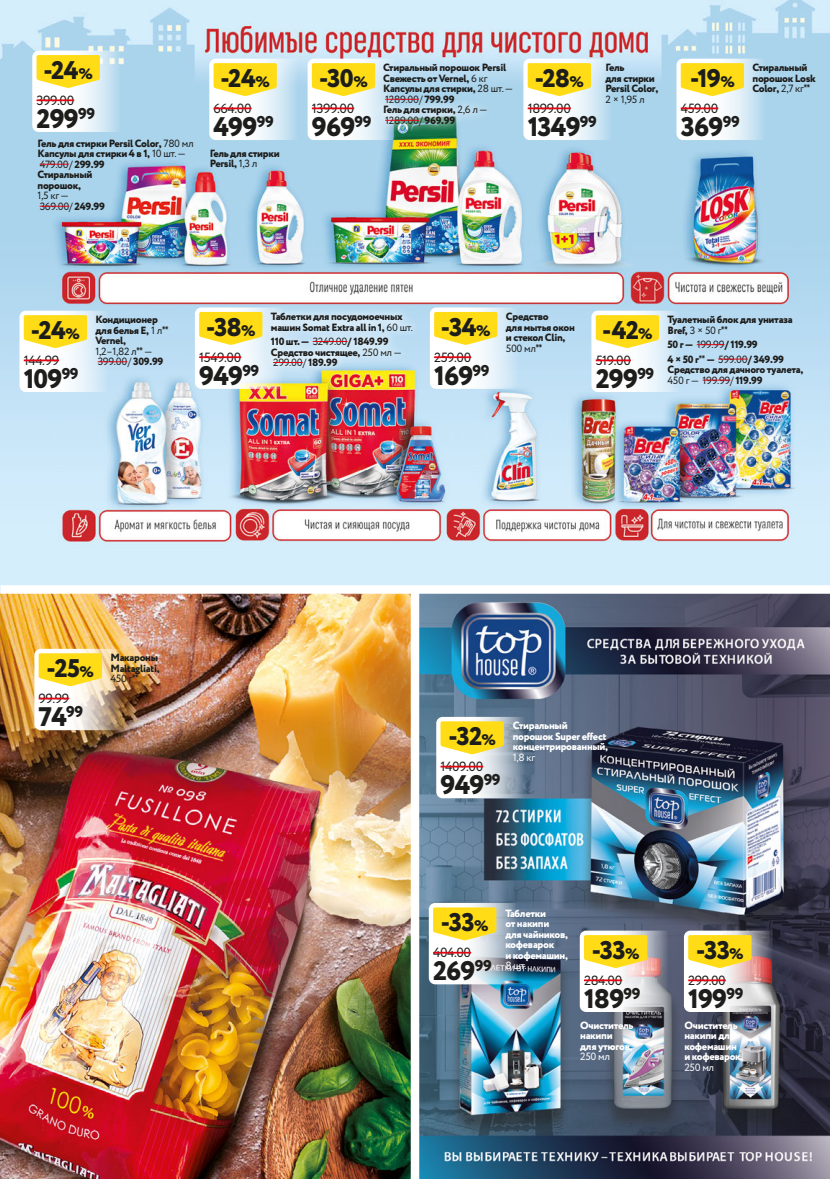
<style>
.page{position:relative;width:830px;height:1179px;background:#fff}
.page>*{position:absolute;margin:0;border:0;box-sizing:border-box;transform-origin:0 0}
.t1{font:800 26.85px "Circe";letter-spacing:-.03em;color:#1d1d1b}
.t2{font:800 25.5px "Circe";letter-spacing:-.035em;color:#1d1d1b}
.t3{font:13.35px "Circe";letter-spacing:-.03em;color:#1d1d1b}
.t4{font:800 10.5px/10.5px "Circe";letter-spacing:-.03em;color:#1d1d1b}
.t5{font:800 10.5px/10.5px "Circe";letter-spacing:-.03em;color:#fff}
.t6{font:10.5px/10.5px "Circe";letter-spacing:-.03em;color:#1d1d1b}
.t7{font:10.5px "Circe";letter-spacing:-.03em;color:#fff}
.s1{font-size:15.3px}
.s2{font-weight:400}
.s3{font-weight:800}
.s4{font-family:"PT Sans";font-weight:700;font-stretch:condensed}
</style>
<div class="page">
<img style="left:0;top:0;width:830px;height:585px">
<img style="left:0;top:594px;width:411px;height:585px">
<img style="left:419px;top:594px;width:411px;height:585px">
<img style="left:34px;top:649px;width:98px;height:81px;border-radius:6px">
<hr style="left:39px;top:697px;width:30px;height:2px;background:#e30613">
<svg style="left:39px;top:653px;width:63px;height:33px;background:#fedf30"></svg>
<svg style="left:676px;top:59px;width:98px;height:81px"></svg>
<hr style="left:681px;top:107px;width:37px;height:2px;background:#e30613">
<svg style="left:681px;top:63px;width:63px;height:33px;background:#fddf32"></svg>
<svg style="left:430px;top:307px;width:98px;height:82px"></svg>
<hr style="left:434px;top:356px;width:37px;height:2px;background:#e30613">
<svg style="left:434px;top:312px;width:63px;height:33px;background:#fddf33"></svg>
<svg style="left:20px;top:311px;width:97px;height:81px"></svg>
<hr style="left:24px;top:359px;width:35px;height:2px;background:#e30613">
<svg style="left:24px;top:315px;width:63px;height:33px;background:#fddf32"></svg>
<svg style="left:98px;top:361px;width:29px;height:1px"></svg>
<svg style="left:32px;top:51px;width:98px;height:81px"></svg>
<hr style="left:37px;top:99px;width:37px;height:2px;background:#e30613">
<svg style="left:37px;top:55px;width:63px;height:33px;background:#fddf32"></svg>
<svg style="left:40px;top:164px;width:29px;height:1px"></svg>
<svg style="left:40px;top:206px;width:29px;height:1px"></svg>
<svg style="left:195px;top:307px;width:98px;height:82px"></svg>
<hr style="left:199px;top:356px;width:42px;height:2px;background:#e30613">
<svg style="left:199px;top:312px;width:63px;height:33px;background:#fddf33"></svg>
<div style="left:262px;top:303px;width:159px;height:74px;background:#fff;opacity:.75"></div>
<hr style="left:313px;top:341px;width:34px;height:1px;background:#e30613">
<hr style="left:273px;top:362px;width:30px;height:1px;background:#e30613">
<svg style="left:591px;top:311px;width:98px;height:81px"></svg>
<hr style="left:596px;top:359px;width:35px;height:2px;background:#e30613">
<svg style="left:596px;top:315px;width:63px;height:33px;background:#fddf32"></svg>
<svg style="left:697px;top:344px;width:27px;height:1px"></svg>
<hr style="left:718px;top:359px;width:30px;height:1px;background:#e30613">
<svg style="left:703px;top:380px;width:27px;height:1px"></svg>
<svg style="left:308px;top:59px;width:97px;height:81px"></svg>
<hr style="left:312px;top:107px;width:42px;height:2px;background:#e30613">
<svg style="left:312px;top:63px;width:63px;height:33px;background:#fddf32"></svg>
<div style="left:374px;top:97px;width:121px;height:38px;background:#fff;opacity:.75"></div>
<hr style="left:385px;top:120px;width:34px;height:1px;background:#e30613">
<svg style="left:523px;top:59px;width:98px;height:81px"></svg>
<hr style="left:528px;top:107px;width:43px;height:2px;background:#e30613">
<svg style="left:528px;top:63px;width:63px;height:33px;background:#fddf32"></svg>
<svg style="left:209px;top:59px;width:98px;height:81px"></svg>
<hr style="left:214px;top:107px;width:38px;height:2px;background:#e30613">
<svg style="left:214px;top:63px;width:63px;height:33px;background:#fddf32"></svg>
<svg style="left:436px;top:717px;width:98px;height:81px"></svg>
<hr style="left:440px;top:765px;width:43px;height:2px;background:#e30613">
<svg style="left:440px;top:721px;width:64px;height:33px;background:#fcde33"></svg>
<img style="left:429px;top:903px;width:98px;height:81px;border-radius:6px">
<hr style="left:433px;top:951px;width:38px;height:2px;background:#e30613">
<svg style="left:433px;top:907px;width:63px;height:33px;background:#fcde31"></svg>
<svg style="left:684px;top:930px;width:98px;height:82px"></svg>
<hr style="left:688px;top:979px;width:38px;height:2px;background:#e30613">
<svg style="left:688px;top:935px;width:63px;height:33px;background:#fddd2f"></svg>
<svg style="left:580px;top:930px;width:98px;height:82px"></svg>
<hr style="left:584px;top:979px;width:38px;height:2px;background:#e30613">
<svg style="left:584px;top:935px;width:63px;height:33px;background:#fede30"></svg>
<h2 class="t2" style="left:44px;top:53px;width:51px">-24<span class="s1">%</span></h2>
<p class="t3" style="left:37px;top:91px;width:39px">399.00</p>
<h1 class="t1" style="left:37px;top:100px;width:60px">299<sup>99</sup></h1>
<p class="t4" style="left:38px;top:138px;width:158px">Гель для стирки Persil Color, <span class="s2">780 мл<br></span>Капсулы для стирки 4 в 1, <span class="s2">10 шт. —<br>479.00/</span> 299.99<br>Стиральный<br>порошок,</p>
<p class="t6" style="left:38px;top:191px;width:69px">1,5 кг —<br>369.00/ <span class="s3">249.99</span></p>
<h2 class="t2" style="left:221px;top:61px;width:51px">-24<span class="s1">%</span></h2>
<p class="t3" style="left:214px;top:99px;width:39px">664.00</p>
<h1 class="t1" style="left:214px;top:109px;width:62px">499<sup>99</sup></h1>
<p class="t4" style="left:210px;top:148px;width:71px">Гель для стирки<br>Persil, <span class="s2">1,3 л</span></p>
<h2 class="t2" style="left:319px;top:61px;width:50px">-30<span class="s1">%</span></h2>
<p class="t4" style="left:383px;top:63px;width:132px">Стиральный порошок Persil<br>Свежесть от Vernel, <span class="s2">6 кг<br></span>Капсулы для стирки, <span class="s2">28 шт. —<br>1289.00/</span> 799.99<br>Гель для стирки, <span class="s2">2,6 л —<br>1289.00/</span> 969.99</p>
<p class="t3" style="left:312px;top:99px;width:44px">1399.00</p>
<h1 class="t1" style="left:312px;top:109px;width:61px">969<sup>99</sup></h1>
<h2 class="t2" style="left:535px;top:61px;width:51px">-28<span class="s1">%</span></h2>
<p class="t4" style="left:605px;top:63px;width:54px">Гель<br>для стирки<br>Persil Color,</p>
<p class="t6" style="left:605px;top:94px;width:41px">2 × 1,95 л</p>
<p class="t3" style="left:528px;top:99px;width:45px">1899.00</p>
<h1 class="t1" style="left:528px;top:109px;width:71px">1349<sup>99</sup></h1>
<h2 class="t2" style="left:690px;top:61px;width:46px">-19<span class="s1">%</span></h2>
<p class="t4" style="left:753px;top:63px;width:65px">Стиральный порошок Losk<br>Color, <span class="s2">2,7 кг</span><span class="s4">**</span></p>
<p class="t3" style="left:681px;top:99px;width:39px">459.00</p>
<h1 class="t1" style="left:681px;top:109px;width:60px">369<sup>99</sup></h1>
<h2 class="t2" style="left:31px;top:313px;width:51px">-24<span class="s1">%</span></h2>
<p class="t4" style="left:96px;top:315px;width:74px">Кондиционер для белья E, <span class="s2">1 л</span><span class="s4">**<br></span>Vernel,<br><span class="s2">1,2–1,82 л</span><span class="s4">**</span> <span class="s2">—<br>399.00/</span> 309.99</p>
<p class="t3" style="left:24px;top:351px;width:37px">144.99</p>
<h1 class="t1" style="left:24px;top:360px;width:56px">109<sup>99</sup></h1>
<h2 class="t2" style="left:206px;top:310px;width:51px">-38<span class="s1">%</span></h2>
<p class="t4" style="left:271px;top:312px;width:144px">Таблетки для посудомоечных машин Somat Extra all in 1, <span class="s2">60 шт.</span></p>
<p class="t4" style="left:271px;top:337px;width:132px">110 шт. — <span class="s2">3249.00</span>/ 1849.99<br>Средство чистящее, <span class="s2">250 мл —<br>299.00/</span> 189.99</p>
<p class="t3" style="left:199px;top:348px;width:44px">1549.00</p>
<h1 class="t1" style="left:199px;top:357px;width:62px">949<sup>99</sup></h1>
<h2 class="t2" style="left:441px;top:310px;width:51px">-34<span class="s1">%</span></h2>
<p class="t4" style="left:506px;top:312px;width:70px">Средство<br>для мытья окон и стекол Clin,<br><span class="s2">500 мл</span><span class="s4">**</span></p>
<p class="t3" style="left:434px;top:348px;width:39px">259.00</p>
<h1 class="t1" style="left:434px;top:357px;width:57px">169<sup>99</sup></h1>
<h2 class="t2" style="left:602px;top:313px;width:52px">-42<span class="s1">%</span></h2>
<p class="t4" style="left:667px;top:315px;width:127px">Туалетный блок для унитаза<br>Bref, <span class="s2">3 × 50 г</span><span class="s4">**</span></p>
<p class="t4" style="left:667px;top:338px;width:118px;line-height:14.4px">50 г — <span class="s2">199.99</span>/ 119.99<br>4 × 50 г<span class="s4">**</span> — <span class="s2">599.00</span>/ 349.99</p>
<p class="t4" style="left:667px;top:365px;width:137px">Средство для дачного туалета,<br><span class="s2">450 г — 199.99/</span> 119.99</p>
<p class="t3" style="left:596px;top:351px;width:37px">519.00</p>
<h1 class="t1" style="left:596px;top:360px;width:60px">299<sup>99</sup></h1>
<h2 class="t2" style="left:47px;top:651px;width:49px">-25<span class="s1">%</span></h2>
<p class="t4" style="left:110px;top:653px;width:51px">Макароны<br>Maltagliati,<br><span class="s2">450 г</span><span class="s4">**</span></p>
<p class="t3" style="left:39px;top:689px;width:32px">99.99</p>
<h1 class="t1" style="left:39px;top:699px;width:46px">74<sup>99</sup></h1>
<h2 class="t2" style="left:448px;top:719px;width:49px">-32<span class="s1">%</span></h2>
<p class="t5" style="left:513px;top:721px;width:97px">Стиральный порошок Super effect концентрированный,</p>
<p class="t7" style="left:513px;top:750px;width:24px">1,8 кг</p>
<p class="t3" style="left:440px;top:757px;width:44px">1409.00</p>
<h1 class="t1" style="left:440px;top:767px;width:62px">949<sup>99</sup></h1>
<h2 class="t2" style="left:441px;top:905px;width:49px">-33<span class="s1">%</span></h2>
<p class="t5" style="left:505px;top:908px;width:64px">Таблетки<br>от накипи для чайников, кофеварок<br>и кофемашин,</p>
<p class="t7" style="left:505px;top:958px;width:23px">8 шт.</p>
<p class="t3" style="left:433px;top:943px;width:40px">404.00</p>
<h1 class="t1" style="left:433px;top:953px;width:60px">269<sup>99</sup></h1>
<h2 class="t2" style="left:592px;top:932px;width:49px">-33<span class="s1">%</span></h2>
<p class="t3" style="left:584px;top:971px;width:40px">284.00</p>
<h1 class="t1" style="left:584px;top:980px;width:58px">189<sup>99</sup></h1>
<p class="t5" style="left:580px;top:1020px;width:55px">Очиститель накипи<br>для утюгов,</p>
<p class="t7" style="left:580px;top:1049px;width:31px">250 мл</p>
<h2 class="t2" style="left:696px;top:932px;width:49px">-33<span class="s1">%</span></h2>
<p class="t3" style="left:688px;top:971px;width:39px">299.00</p>
<h1 class="t1" style="left:688px;top:980px;width:57px">199<sup>99</sup></h1>
<p class="t5" style="left:684px;top:1020px;width:61px">Очиститель накипи для кофемашин и кофеварок,</p>
<p class="t7" style="left:684px;top:1060px;width:31px">250 мл</p>
</div>
